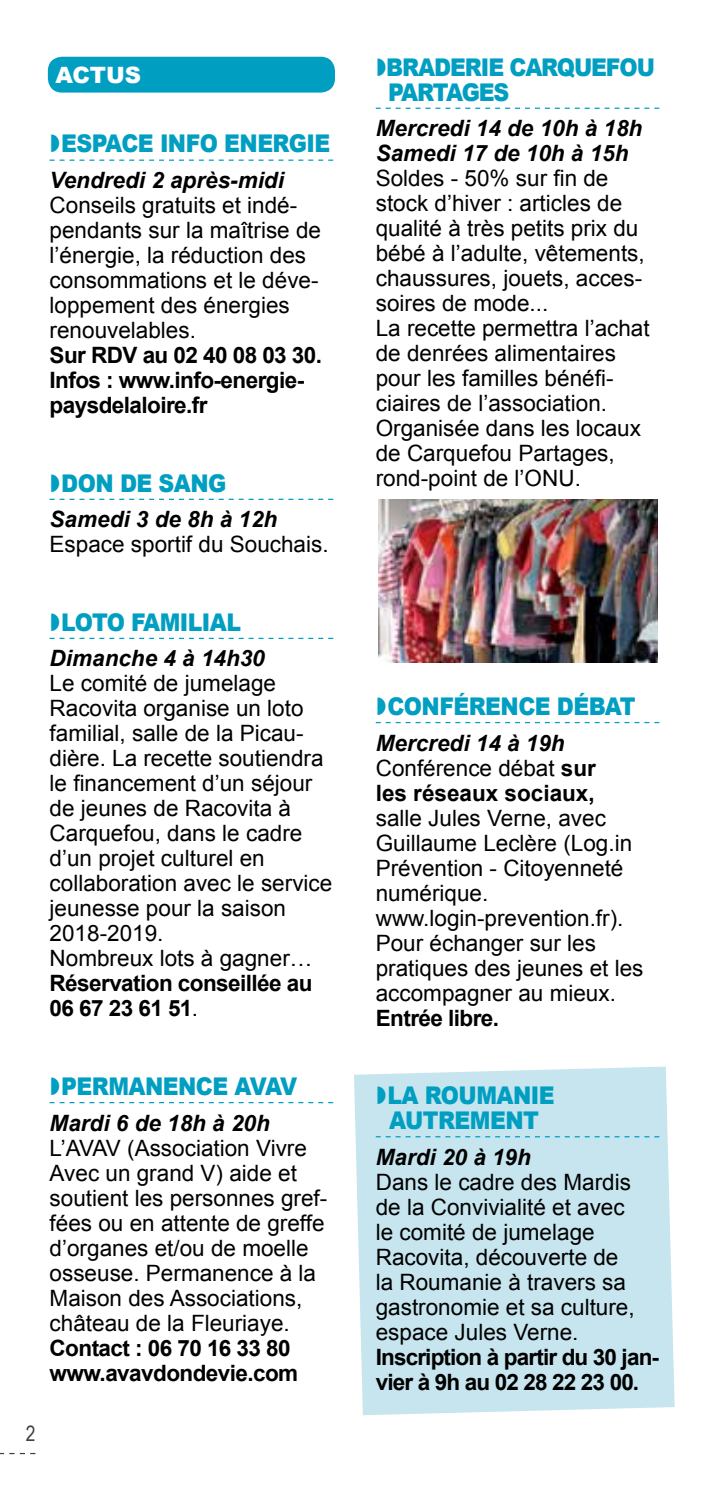
<style>
.page{position:relative;width:709px;height:1489px;background:#fff}
.page>*{position:absolute;margin:0;border:0;box-sizing:border-box;transform-origin:0 0}
.t1{font:900 24.5px/25px "Arial";letter-spacing:-.025em;color:#009fc2;scale:.9 1}
.t2{font:900 24.5px/25px "Arial";letter-spacing:-.05em;color:#009fc2;scale:.9 1}
.t3{font:22.5px/25px "Arial";color:#000}
.t4{font:700 22.5px/25px "Arial";letter-spacing:-.025em;color:#000}
.t5{font:italic 700 22.5px/25px "Arial";color:#000}
.t6{font:700 22.5px/25px "Arial";color:#000}
.t7{font:900 22.5px "Arial";color:#fff}
.t8{font:21.25px "Arial Narrow";color:#414042}
.s1{font-weight:400}
.s2{font-style:italic}
</style>
<div class="page">
<svg style="left:0;top:1452px;width:35px;height:1px"></svg>
<div style="left:354px;top:1066px;width:320px;height:348px;background:#c6e5ee"></div>
<svg style="left:50px;top:159px;width:283px;height:2px"></svg>
<svg style="left:50px;top:498px;width:283px;height:2px"></svg>
<svg style="left:50px;top:637px;width:283px;height:2px"></svg>
<svg style="left:50px;top:1102px;width:283px;height:1px"></svg>
<svg style="left:376px;top:108px;width:283px;height:1px"></svg>
<svg style="left:376px;top:722px;width:283px;height:1px"></svg>
<svg style="left:376px;top:1136px;width:283px;height:1px"></svg>
<div style="left:48px;top:57px;width:287px;height:36px;background:#009fc2;border-radius:14px"></div>
<img style="left:378px;top:500px;width:279px;height:162px">
<svg style="left:377px;top:1086px;width:8px;height:17px"></svg>
<p class="t7" style="left:55px;top:58px;width:87px">ACTUS</p>
<p class="t1" style="left:61px;top:130px;width:300px">ESPACE INFO ENERGIE</p>
<p class="t5" style="left:50px;top:168px;width:236px">Vendredi 2 après-midi</p>
<p class="t3" style="left:50px;top:193px;width:273px">Conseils gratuits et indé&shy;pendants sur la maîtrise de l’énergie, la réduction des consommations et le déve&shy;loppement des énergies renouvelables.</p>
<p class="t4" style="left:50px;top:343px;width:274px">Sur RDV au 02 40 08 03 30.<br>Infos : www.info-energie&shy;paysdelaloire.fr</p>
<p class="t1" style="left:61px;top:469px;width:185px">DON DE SANG</p>
<p class="t5" style="left:50px;top:507px;width:229px">Samedi 3 de 8h à 12h</p>
<p class="t3" style="left:50px;top:532px;width:280px">Espace sportif du Souchais.</p>
<p class="t1" style="left:61px;top:608px;width:201px">LOTO FAMILIAL</p>
<p class="t5" style="left:50px;top:646px;width:217px">Dimanche 4 à 14h30</p>
<p class="t3" style="left:50px;top:671px;width:284px">Le comité de jumelage<br>Racovita organise un loto familial, salle de la Picau&shy;dière. La recette soutiendra le financement d’un séjour de jeunes de Racovita à<br>Carquefou, dans le cadre d’un projet culturel en collaboration avec le service jeunesse pour la saison<br>2018-2019.<br>Nombreux lots à gagner…</p>
<p class="t4" style="left:50px;top:971px;width:264px">Réservation conseillée au<br>06 67 23 61 51<span class="s1">.</span></p>
<p class="t1" style="left:61px;top:1072px;width:264px">PERMANENCE AVAV</p>
<p class="t5" style="left:50px;top:1110px;width:222px">Mardi 6 de 18h à 20h</p>
<p class="t3" style="left:50px;top:1135px;width:279px">L’AVAV (Association Vivre<br>Avec un grand V) aide et soutient les personnes gref&shy;fées ou en attente de greffe d’organes et/ou de moelle osseuse. Permanence à la<br>Maison des Associations, château de la Fleuriaye.</p>
<p class="t4" style="left:50px;top:1335px;width:250px">Contact : 06 70 16 33 80 www.avavdondevie.com</p>
<p class="t8" style="left:26px;top:1418px;width:11px">2</p>
<p class="t2" style="left:386px;top:53px;width:300px">BRADERIE CARQUEFOU<br>PARTAGES</p>
<p class="t5" style="left:376px;top:116px;width:268px">Mercredi 14 de 10h à 18h<br>Samedi 17 de 10h à 15h</p>
<p class="t3" style="left:376px;top:166px;width:275px">Soldes - 50% sur fin de stock d’hiver : articles de qualité à très petits prix du bébé à l’adulte, vêtements, chaussures, jouets, acces&shy;soires de mode...<br>La recette permettra l’achat de denrées alimentaires pour les familles bénéfi&shy;ciaires de l’association.<br>Organisée dans les locaux de Carquefou Partages, rond-point de l’ONU.</p>
<p class="t1" style="left:387px;top:692px;width:277px">CONFÉRENCE DÉBAT</p>
<p class="t6" style="left:376px;top:730px;width:222px"><span class="s2">Mercredi 14 à 19h<br></span><span class="s1">Conférence débat</span> sur les réseaux sociaux,</p>
<p class="t3" style="left:376px;top:805px;width:269px">salle Jules Verne, avec<br>Guillaume Leclère (Log.in<br>Prévention - Citoyenneté numérique. www.login-prevention.fr).<br>Pour échanger sur les pratiques des jeunes et les accompagner au mieux.</p>
<p class="t4" style="left:376px;top:1005px;width:125px">Entrée libre.</p>
<p class="t1" style="left:387px;top:1081px;width:187px">LA ROUMANIE<br>AUTREMENT</p>
<p class="t5" style="left:376px;top:1144px;width:157px">Mardi 20 à 19h</p>
<p class="t3" style="left:376px;top:1169px;width:260px">Dans le cadre des Mardis de la Convivialité et avec le comité de jumelage<br>Racovita, découverte de la Roumanie à travers sa gastronomie et sa culture, espace Jules Verne.</p>
<p class="t4" style="left:376px;top:1344px;width:285px">Inscription à partir du 30 jan&shy;vier à 9h au 02 28 22 23 00.</p>
</div>
